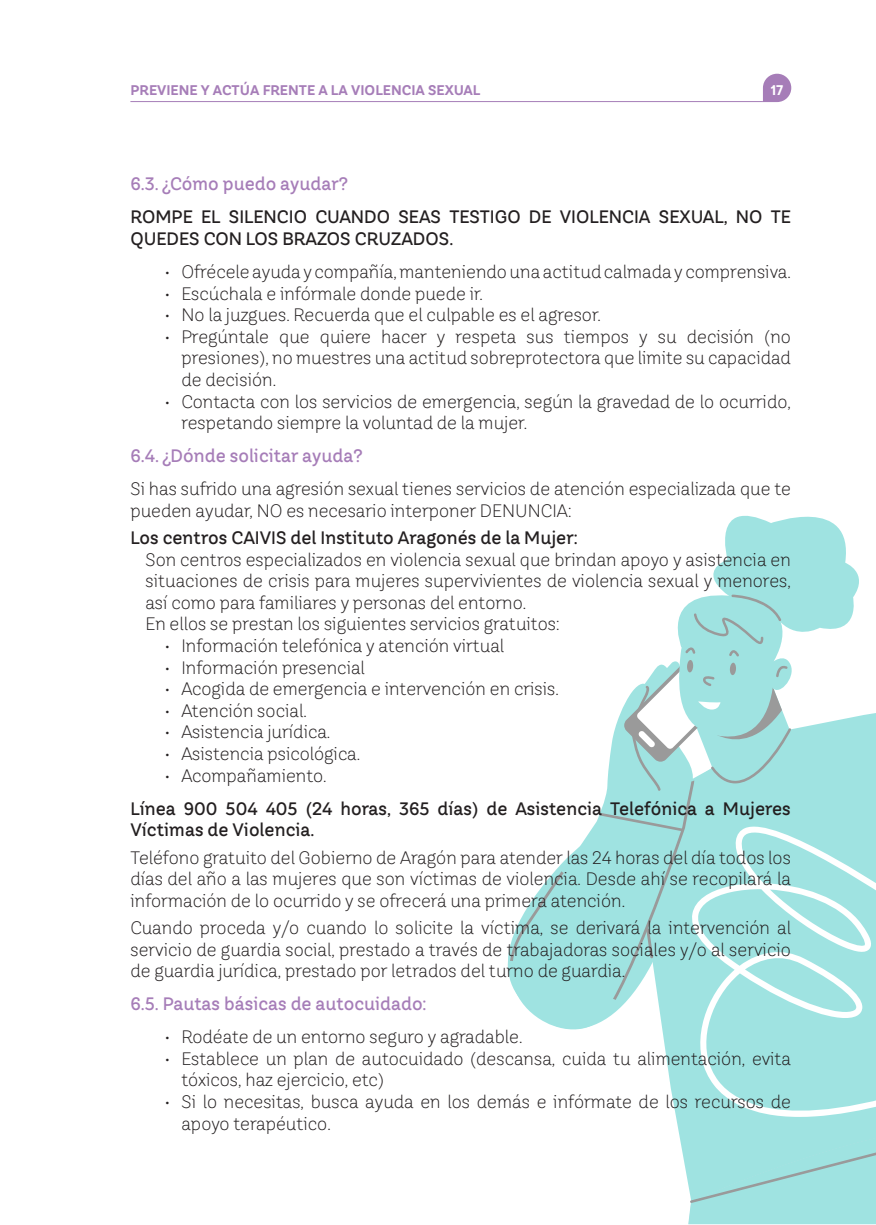
<style>
.page{position:relative;width:876px;height:1225px;background:#fff}
.page>*{position:absolute;margin:0;border:0;box-sizing:border-box;transform-origin:0 0}
.t1{font:300 18px/21.6px "TT Hazelnuts Trl";color:#231f20}
.t2{font:500 18px/21.6px "TT Hazelnuts Trl";color:#231f20}
.t3{font:500 18px "TT Hazelnuts Trl";color:#a67db8}
.t4{font:700 14px "TT Hazelnuts Trl";color:#a67db8}
.t5{font:700 14px "TT Hazelnuts Trl";color:#fff}
</style>
<div class="page">
<svg style="left:763px;top:74px;width:28px;height:28px"></svg>
<hr style="left:130px;top:101px;width:633px;height:1px;background:#a67db8">
<svg style="left:666px;top:1055px;width:23px;height:128px;fill:#9fe3e1"></svg>
<div style="left:688px;top:1118px;width:188px;height:106px;background:#9fe3e1"></div>
<svg style="left:689px;top:1055px;width:187px;height:85px;background:#a6e5e3"></svg>
<svg style="left:507px;top:515px;width:369px;height:540px"></svg>
<p class="t4" style="left:130px;top:81px;width:352px">PREVIENE Y ACTÚA FRENTE A LA VIOLENCIA SEXUAL</p>
<p class="t5" style="left:771px;top:81px;width:14px">17</p>
<p class="t3" style="left:130px;top:172px;width:219px">6.3. ¿Cómo puedo ayudar?</p>
<p class="t2" style="left:130px;top:206px;width:662px">ROMPE EL SILENCIO CUANDO SEAS TESTIGO DE VIOLENCIA SEXUAL, NO TE<br>QUEDES CON LOS BRAZOS CRUZADOS.</p>
<p class="t1" style="left:164px;top:260px;width:628px">• Ofrécele ayuda y compañía, manteniendo una actitud calmada y comprensiva.</p>
<p class="t1" style="left:164px;top:282px;width:320px">• Escúchala e infórmale donde puede ir.</p>
<p class="t1" style="left:164px;top:304px;width:438px">• No la juzgues. Recuerda que el culpable es el agresor.</p>
<p class="t1" style="left:181px;top:325px;width:611px;text-align:justify;text-indent:-17px">• Pregúntale que quiere hacer y respeta sus tiempos y su decisión (no presiones), no muestres una actitud sobreprotectora que limite su capacidad de decisión.</p>
<p class="t1" style="left:181px;top:390px;width:611px;text-indent:-17px">• Contacta con los servicios de emergencia, según la gravedad de lo ocurrido, respetando siempre la voluntad de la mujer.</p>
<p class="t3" style="left:130px;top:444px;width:234px">6.4. ¿Dónde solicitar ayuda?</p>
<p class="t1" style="left:130px;top:477px;width:662px">Si has sufrido una agresión sexual tienes servicios de atención especializada que te pueden ayudar, NO es necesario interponer DENUNCIA:</p>
<p class="t2" style="left:130px;top:527px;width:449px">Los centros CAIVIS del Instituto Aragonés de la Mujer:</p>
<p class="t1" style="left:145px;top:548px;width:647px">Son centros especializados en violencia sexual que brindan apoyo y asistencia en situaciones de crisis para mujeres supervivientes de violencia sexual y menores, así como para familiares y personas del entorno.<br>En ellos se prestan los siguientes servicios gratuitos:</p>
<p class="t1" style="left:164px;top:634px;width:341px">• Información telefónica y atención virtual</p>
<p class="t1" style="left:164px;top:656px;width:202px">• Información presencial</p>
<p class="t1" style="left:164px;top:678px;width:396px">• Acogida de emergencia e intervención en crisis.</p>
<p class="t1" style="left:164px;top:699px;width:144px">• Atención social.</p>
<p class="t1" style="left:164px;top:721px;width:167px">• Asistencia jurídica.</p>
<p class="t1" style="left:164px;top:742px;width:197px">• Asistencia psicológica.</p>
<p class="t1" style="left:164px;top:764px;width:164px">• Acompañamiento.</p>
<p class="t2" style="left:130px;top:797px;width:662px">Línea 900 504 405 (24 horas, 365 días) de Asistencia Telefónica a Mujeres<br>Víctimas de Violencia.</p>
<p class="t1" style="left:130px;top:846px;width:662px;text-align:justify">Teléfono gratuito del Gobierno de Aragón para atender las 24 horas del día todos los días del año a las mujeres que son víctimas de violencia. Desde ahí se recopilará la información de lo ocurrido y se ofrecerá una primera atención.</p>
<p class="t1" style="left:130px;top:916px;width:662px;text-align:justify">Cuando proceda y/o cuando lo solicite la víctima, se derivará la intervención al servicio de guardia social, prestado a través de trabajadoras sociales y/o al servicio de guardia jurídica, prestado por letrados del turno de guardia.</p>
<p class="t3" style="left:130px;top:992px;width:298px">6.5. Pautas básicas de autocuidado:</p>
<p class="t1" style="left:164px;top:1025px;width:360px">• Rodéate de un entorno seguro y agradable.</p>
<p class="t1" style="left:181px;top:1047px;width:611px;text-indent:-17px">• Establece un plan de autocuidado (descansa, cuida tu alimentación, evita tóxicos, haz ejercicio, etc)</p>
<p class="t1" style="left:181px;top:1090px;width:611px;text-indent:-17px">• Si lo necesitas, busca ayuda en los demás e infórmate de los recursos de apoyo terapéutico.</p>
</div>
